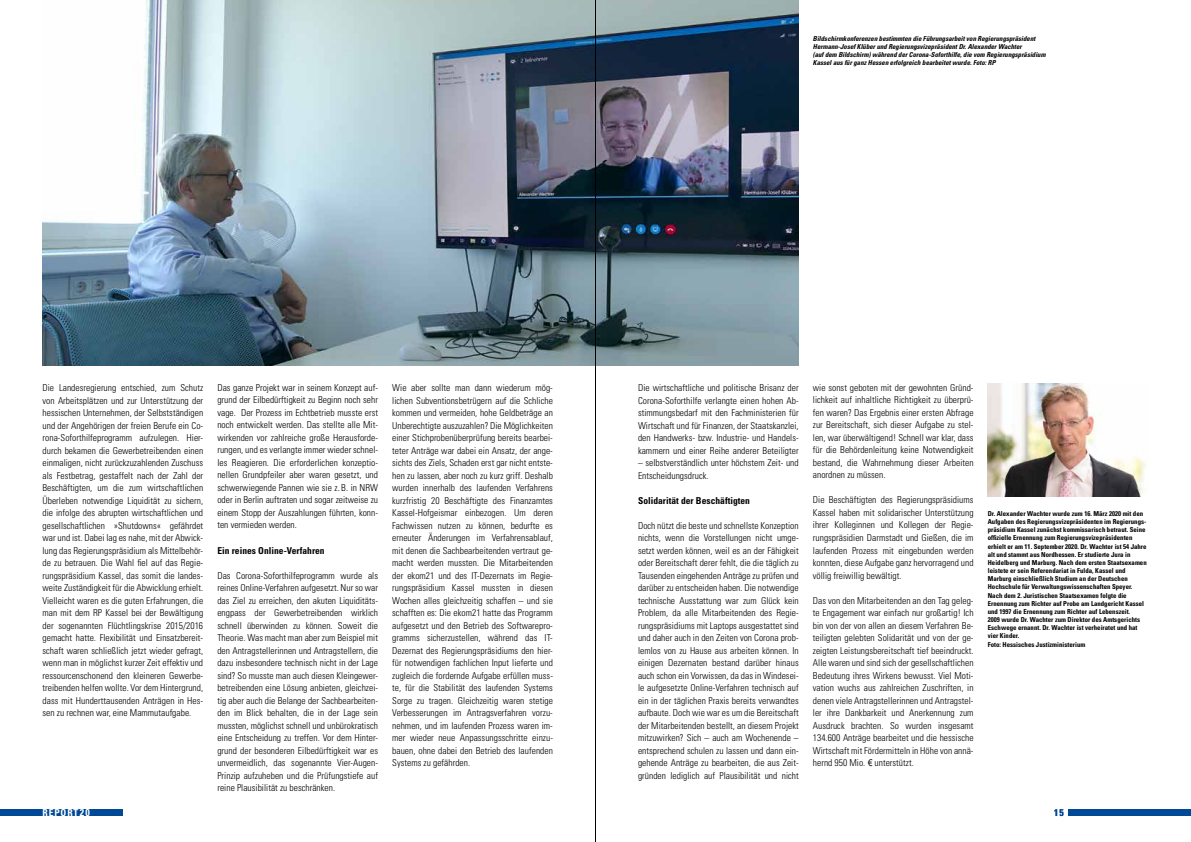
<style>
.page{position:relative;width:1191px;height:842px;background:#fff}
.page>*{position:absolute;margin:0;border:0;box-sizing:border-box;transform-origin:0 0}
.t1{font:700 condensed 9.6px "Univers";letter-spacing:.1em;color:#fff}
.t2{font:700 condensed 9.6px "Univers";color:#004996}
.t3{font:300 condensed 9.5px/12.5px "Univers";color:#000;text-align:justify}
.t4{font:700 condensed 9.5px "Univers";color:#000}
.t5{font:700 condensed 6.8px/8.2px "Univers";color:#000}
.t6{font:italic 700 condensed 6.8px/8.2px "Univers";color:#000}
.s1{font-family:"Arial Narrow";font-weight:400;font-stretch:normal}
.s2{font-size:9.9px}
</style>
<div class="page">
<div style="left:0;top:809px;width:123px;height:7px;background:#004996"></div>
<div style="left:1068px;top:809px;width:123px;height:7px;background:#004996"></div>
<img style="left:43px;top:0;width:755px;height:366px">
<img style="left:987px;top:384px;width:159px;height:112px">
<hr style="left:595px;top:0;width:1px;height:842px;background:#000">
<p class="t6" style="left:813px;top:34px;width:234px">Bildschirmkonferenzen bestimmten die Führungsarbeit von Regierungspräsident Hermann-Josef Klüber und Regierungsvizepräsident Dr. Alexander Wachter<br>(auf dem Bildschirm) während der Corona-Soforthilfe, die vom Regierungspräsidium Kassel aus für ganz Hessen erfolgreich bearbeitet wurde. Foto: RP</p>
<p class="t3" style="left:43px;top:381px;width:162px">Die Landesregierung entschied, zum Schutz von Arbeitsplätzen und zur Unterstützung der hessischen Unternehmen, der Selbstständigen und der Angehörigen der freien Berufe ein Co&shy;rona-Soforthilfeprogramm aufzulegen. Hier&shy;durch bekamen die Gewerbetreibenden einen einmaligen, nicht zurückzuzahlenden Zuschuss als Festbetrag, gestaffelt nach der Zahl der Beschäftigten, um die zum wirtschaftlichen Überleben notwendige Liquidität zu sichern, die infolge des abrupten wirtschaftlichen und gesellschaftlichen »Shutdowns« gefährdet war und ist. Dabei lag es nahe, mit der Abwick&shy;lung das Regierungspräsidium als Mittelbehör&shy;de zu betrauen. Die Wahl fiel auf das Regie&shy;rungspräsidium Kassel, das somit die landes&shy;weite Zuständigkeit für die Abwicklung erhielt.<br>Vielleicht waren es die guten Erfahrungen, die man mit dem RP Kassel bei der Bewältigung der sogenannten Flüchtlingskrise 2015/2016 gemacht hatte. Flexibilität und Einsatzbereit&shy;schaft waren schließlich jetzt wieder gefragt, wenn man in möglichst kurzer Zeit effektiv und ressourcenschonend den kleineren Gewerbe&shy;treibenden helfen wollte. Vor dem Hintergrund, dass mit Hunderttausenden Anträgen in Hes&shy;sen zu rechnen war, eine Mammutaufgabe.</p>
<p class="t3" style="left:217px;top:381px;width:162px">Das ganze Projekt war in seinem Konzept auf&shy;grund der Eilbedürftigkeit zu Beginn noch sehr vage. Der Prozess im Echtbetrieb musste erst noch entwickelt werden. Das stellte alle Mit&shy;wirkenden vor zahlreiche große Herausforde&shy;rungen, und es verlangte immer wieder schnel&shy;les Reagieren. Die erforderlichen konzeptio&shy;nellen Grundpfeiler aber waren gesetzt, und schwerwiegende Pannen wie sie z. B. in NRW oder in Berlin auftraten und sogar zeitweise zu einem Stopp der Auszahlungen führten, konn&shy;ten vermieden werden.</p>
<p class="t4" style="left:217px;top:544px;width:109px">Ein reines Online-Verfahren</p>
<p class="t3" style="left:217px;top:569px;width:162px">Das Corona-Soforthilfeprogramm wurde als reines Online-Verfahren aufgesetzt. Nur so war das Ziel zu erreichen, den akuten Liquiditäts&shy;engpass der Gewerbetreibenden wirklich schnell überwinden zu können. Soweit die Theorie. Was macht man aber zum Beispiel mit den Antragstellerinnen und Antragstellern, die dazu insbesondere technisch nicht in der Lage sind? So musste man auch diesen Kleingewer&shy;betreibenden eine Lösung anbieten, gleichzei&shy;tig aber auch die Belange der Sachbearbeiten&shy;den im Blick behalten, die in der Lage sein mussten, möglichst schnell und unbürokratisch eine Entscheidung zu treffen. Vor dem Hinter&shy;grund der besonderen Eilbedürftigkeit war es unvermeidlich, das sogenannte Vier-Augen-Prinzip aufzuheben und die Prüfungstiefe auf reine Plausibilität zu beschränken.</p>
<p class="t3" style="left:392px;top:381px;width:162px">Wie aber sollte man dann wiederum mög&shy;lichen Subventionsbetrügern auf die Schliche kommen und vermeiden, hohe Geldbeträge an Unberechtigte auszuzahlen? Die Möglichkeiten einer Stichprobenüberprüfung bereits bearbei&shy;teter Anträge war dabei ein Ansatz, der ange&shy;sichts des Ziels, Schaden erst gar nicht entste&shy;hen zu lassen, aber noch zu kurz griff. Deshalb wurden innerhalb des laufenden Verfahrens kurzfristig 20 Beschäftigte des Finanzamtes Kassel-Hofgeismar einbezogen. Um deren Fachwissen nutzen zu können, bedurfte es erneuter Änderungen im Verfahrensablauf, mit denen die Sachbearbeitenden vertraut ge&shy;macht werden mussten. Die Mitarbeitenden der ekom21 und des IT-Dezernats im Regie&shy;rungspräsidium Kassel mussten in diesen Wochen alles gleichzeitig schaffen – und sie schafften es: Die ekom21 hatte das Programm aufgesetzt und den Betrieb des Softwarepro&shy;gramms sicherzustellen, während das IT-Dezernat des Regierungspräsidiums den hier&shy;für notwendigen fachlichen Input lieferte und zugleich die fordernde Aufgabe erfüllen muss&shy;te, für die Stabilität des laufenden Systems Sorge zu tragen. Gleichzeitig waren stetige Verbesserungen im Antragsverfahren vorzu&shy;nehmen, und im laufenden Prozess waren im&shy;mer wieder neue Anpassungsschritte einzu&shy;bauen, ohne dabei den Betrieb des laufenden Systems zu gefährden.</p>
<p class="t3" style="left:638px;top:381px;width:162px">Die wirtschaftliche und politische Brisanz der Corona-Soforthilfe verlangte einen hohen Ab&shy;stimmungsbedarf mit den Fachministerien für Wirtschaft und für Finanzen, der Staatskanzlei, den Handwerks- bzw. Industrie- und Handels&shy;kammern und einer Reihe anderer Beteiligter</p>
<p class="t3" style="left:638px;top:456px;width:162px">– selbstverständlich unter höchstem Zeit- und<br>Entscheidungsdruck.</p>
<p class="t4" style="left:638px;top:494px;width:113px">Solidarität der Beschäftigten</p>
<p class="t3" style="left:638px;top:519px;width:162px">Doch nützt die beste und schnellste Konzeption nichts, wenn die Vorstellungen nicht umge&shy;setzt werden können, weil es an der Fähigkeit oder Bereitschaft derer fehlt, die die täglich zu Tausenden eingehenden Anträge zu prüfen und darüber zu entscheiden haben. Die notwendige technische Ausstattung war zum Glück kein Problem, da alle Mitarbeitenden des Regie&shy;rungspräsidiums mit Laptops ausgestattet sind und daher auch in den Zeiten von Corona prob&shy;lemlos von zu Hause aus arbeiten können. In einigen Dezernaten bestand darüber hinaus auch schon ein Vorwissen, da das in Windesei&shy;le aufgesetzte Online-Verfahren technisch auf ein in der täglichen Praxis bereits verwandtes aufbaute. Doch wie war es um die Bereitschaft der Mitarbeitenden bestellt, an diesem Projekt mitzuwirken? Sich – auch am Wochenende – entsprechend schulen zu lassen und dann ein&shy;gehende Anträge zu bearbeiten, die aus Zeit&shy;gründen lediglich auf Plausibilität und nicht</p>
<p class="t3" style="left:813px;top:381px;width:162px">wie sonst geboten mit der gewohnten Gründ&shy;lichkeit auf inhaltliche Richtigkeit zu überprü&shy;fen waren? Das Ergebnis einer ersten Abfrage zur Bereitschaft, sich dieser Aufgabe zu stel&shy;len, war überwältigend! Schnell war klar, dass für die Behördenleitung keine Notwendigkeit bestand, die Wahrnehmung dieser Arbeiten anordnen zu müssen.</p>
<p class="t3" style="left:813px;top:494px;width:162px">Die Beschäftigten des Regierungspräsidiums Kassel haben mit solidarischer Unterstützung ihrer Kolleginnen und Kollegen der Regie&shy;rungspräsidien Darmstadt und Gießen, die im laufenden Prozess mit eingebunden werden konnten, diese Aufgabe ganz hervorragend und völlig freiwillig bewältigt.</p>
<p class="t3" style="left:813px;top:594px;width:162px">Das von den Mitarbeitenden an den Tag geleg&shy;te Engagement war einfach nur großartig! Ich bin von der von allen an diesem Verfahren Be&shy;teiligten gelebten Solidarität und von der ge&shy;zeigten Leistungsbereitschaft tief beeindruckt.<br>Alle waren und sind sich der gesellschaftlichen Bedeutung ihres Wirkens bewusst. Viel Moti&shy;vation wuchs aus zahlreichen Zuschriften, in denen viele Antragstellerinnen und Antragstel&shy;ler ihre Dankbarkeit und Anerkennung zum Ausdruck brachten. So wurden insgesamt 134.600 Anträge bearbeitet und die hessische Wirtschaft mit Fördermitteln in Höhe von annä&shy;hernd 950 Mio. <span class="s1">€</span> unterstützt.</p>
<p class="t5" style="left:987px;top:509px;width:160px">Dr. Alexander Wachter wurde zum 16. März 2020 mit den Aufgaben des Regierungsvizepräsidenten im Regierungs&shy;präsidium Kassel zunächst kommissarisch betraut. Seine offizielle Ernennung zum Regierungsvizepräsidenten erhielt er am 11. September 2020. Dr. Wachter ist 54 Jahre alt und stammt aus Nordhessen. Er studierte Jura in Heidelberg und Marburg. Nach dem ersten Staatsexamen leistete er sein Referendariat in Fulda, Kassel und Marburg einschließlich Studium an der Deutschen Hochschule für Verwaltungswissenschaften Speyer.<br>Nach dem 2. Juristischen Staatsexamen folgte die Ernennung zum Richter auf Probe am Landgericht Kassel und 1997 die Ernennung zum Richter auf Lebenszeit.<br>2009 wurde Dr. Wachter zum Direktor des Amtsgerichts Eschwege ernannt. Dr. Wachter ist verheiratet und hat vier Kinder.<br>Foto: Hessisches Justizministerium</p>
<p class="t1" style="left:43px;top:807px;width:49px">REPORT<span class="s2">20</span></p>
<p class="t2" style="left:1054px;top:807px;width:11px">15</p>
</div>
